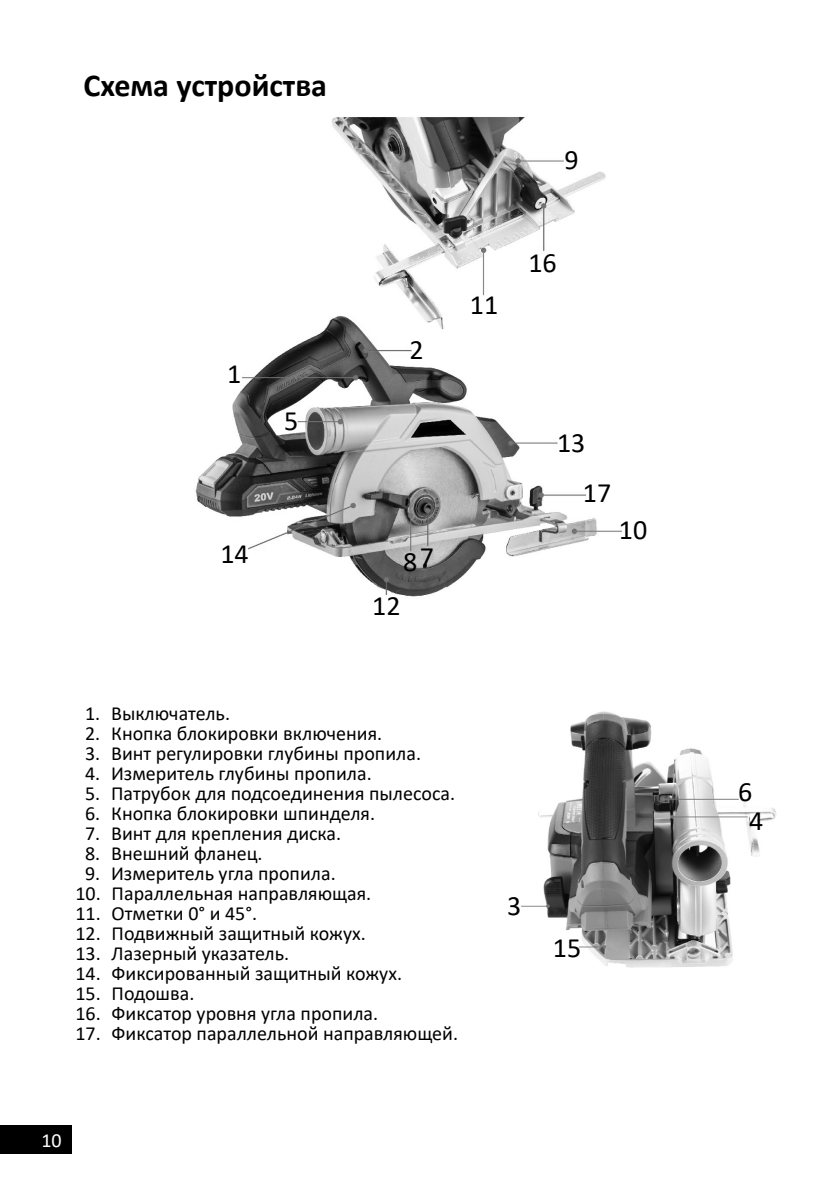
<style>
.page{position:relative;width:840px;height:1191px;background:#fff}
.page>*{position:absolute;margin:0;border:0;box-sizing:border-box;transform-origin:0 0}
.Заголовок_16{font:700 32px "Calibri";color:#000}
.цифры_на_схемах{font:28px "Calibri";color:#000}
.t1{font:20px "Calibri";color:#000}
.t2{font:20px "Calibri";color:#fff}
</style>
<div class="page">
<div style="left:0;top:1125px;width:72px;height:29px;background:#000"></div>
<img style="left:195px;top:117px;width:426px;height:480px">
<img style="left:521px;top:711px;width:256px;height:257px">
<div style="left:562px;top:945px;width:13px;height:9px;background:#fff"></div>
<svg style="left:749px;top:813px;width:7px;height:8px"></svg>
<div style="left:741px;top:794px;width:6px;height:8px;background:#fff"></div>
<div style="left:224px;top:367px;width:18px;height:18px;background:#fff"></div>
<div style="left:411px;top:343px;width:10px;height:14px;background:#fff"></div>
<div style="left:285px;top:412px;width:9px;height:13px;background:#fff"></div>
<div style="left:422px;top:547px;width:11px;height:13px;background:#bebebe"></div>
<div style="left:403px;top:552px;width:11px;height:12px;background:#bebebe"></div>
<div style="left:564px;top:153px;width:17px;height:16px;background:#fff"></div>
<div style="left:471px;top:296px;width:34px;height:14px;background:#fff"></div>
<div style="left:562px;top:438px;width:18px;height:17px;background:#fff"></div>
<div style="left:227px;top:547px;width:21px;height:16px;background:#fff"></div>
<div style="left:531px;top:255px;width:22px;height:15px;background:#fff"></div>
<div style="left:586px;top:488px;width:20px;height:16px;background:#fff"></div>
<p class="Заголовок_16" style="left:83px;top:63px;width:245px">Схема устройства</p>
<p class="цифры_на_схемах" style="left:227px;top:354px;width:16px">1</p>
<p class="цифры_на_схемах" style="left:284px;top:401px;width:16px">5</p>
<p class="цифры_на_схемах" style="left:220px;top:535px;width:30px">14</p>
<p class="цифры_на_схемах" style="left:409px;top:330px;width:16px">2</p>
<p class="цифры_на_схемах" style="left:403px;top:542px;width:16px">8</p>
<p class="цифры_на_схемах" style="left:419px;top:537px;width:16px">7</p>
<p class="цифры_на_схемах" style="left:372px;top:586px;width:30px">12</p>
<p class="цифры_на_схемах" style="left:469px;top:285px;width:30px">11</p>
<p class="цифры_на_схемах" style="left:564px;top:140px;width:16px">9</p>
<p class="цифры_на_схемах" style="left:528px;top:243px;width:30px">16</p>
<p class="цифры_на_схемах" style="left:556px;top:423px;width:30px">13</p>
<p class="цифры_на_схемах" style="left:582px;top:473px;width:30px">17</p>
<p class="цифры_на_схемах" style="left:618px;top:510px;width:30px">10</p>
<p class="t1" style="left:85px;top:699px;width:146px">1. Выключатель.</p>
<p class="t1" style="left:85px;top:719px;width:298px">2. Кнопка блокировки включения.</p>
<p class="t1" style="left:85px;top:739px;width:337px">3. Винт регулировки глубины пропила.</p>
<p class="t1" style="left:85px;top:759px;width:288px">4. Измеритель глубины пропила.</p>
<p class="t1" style="left:85px;top:779px;width:371px">5. Патрубок для подсоединения пылесоса.</p>
<p class="t1" style="left:85px;top:799px;width:291px">6. Кнопка блокировки шпинделя.</p>
<p class="t1" style="left:85px;top:819px;width:257px">7. Винт для крепления диска.</p>
<p class="t1" style="left:85px;top:839px;width:179px">8. Внешний фланец.</p>
<p class="t1" style="left:85px;top:859px;width:252px">9. Измеритель угла пропила.</p>
<p class="t1" style="left:75px;top:879px;width:297px">10. Параллельная направляющая.</p>
<p class="t1" style="left:75px;top:899px;width:183px">11. Отметки 0° и 45°.</p>
<p class="t1" style="left:75px;top:919px;width:292px">12. Подвижный защитный кожух.</p>
<p class="t1" style="left:75px;top:939px;width:215px">13. Лазерный указатель.</p>
<p class="t1" style="left:75px;top:959px;width:328px">14. Фиксированный защитный кожух.</p>
<p class="t1" style="left:75px;top:979px;width:120px">15. Подошва.</p>
<p class="t1" style="left:75px;top:999px;width:304px">16. Фиксатор уровня угла пропила.</p>
<p class="t1" style="left:75px;top:1019px;width:384px">17. Фиксатор параллельной направляющей.</p>
<p class="t2" style="left:41px;top:1127px;width:22px">10</p>
<p class="цифры_на_схемах" style="left:507px;top:885px;width:16px">3</p>
<p class="цифры_на_схемах" style="left:552px;top:928px;width:30px">15</p>
<p class="цифры_на_схемах" style="left:737px;top:772px;width:16px">6</p>
<p class="цифры_на_схемах" style="left:748px;top:801px;width:16px">4</p>
</div>
